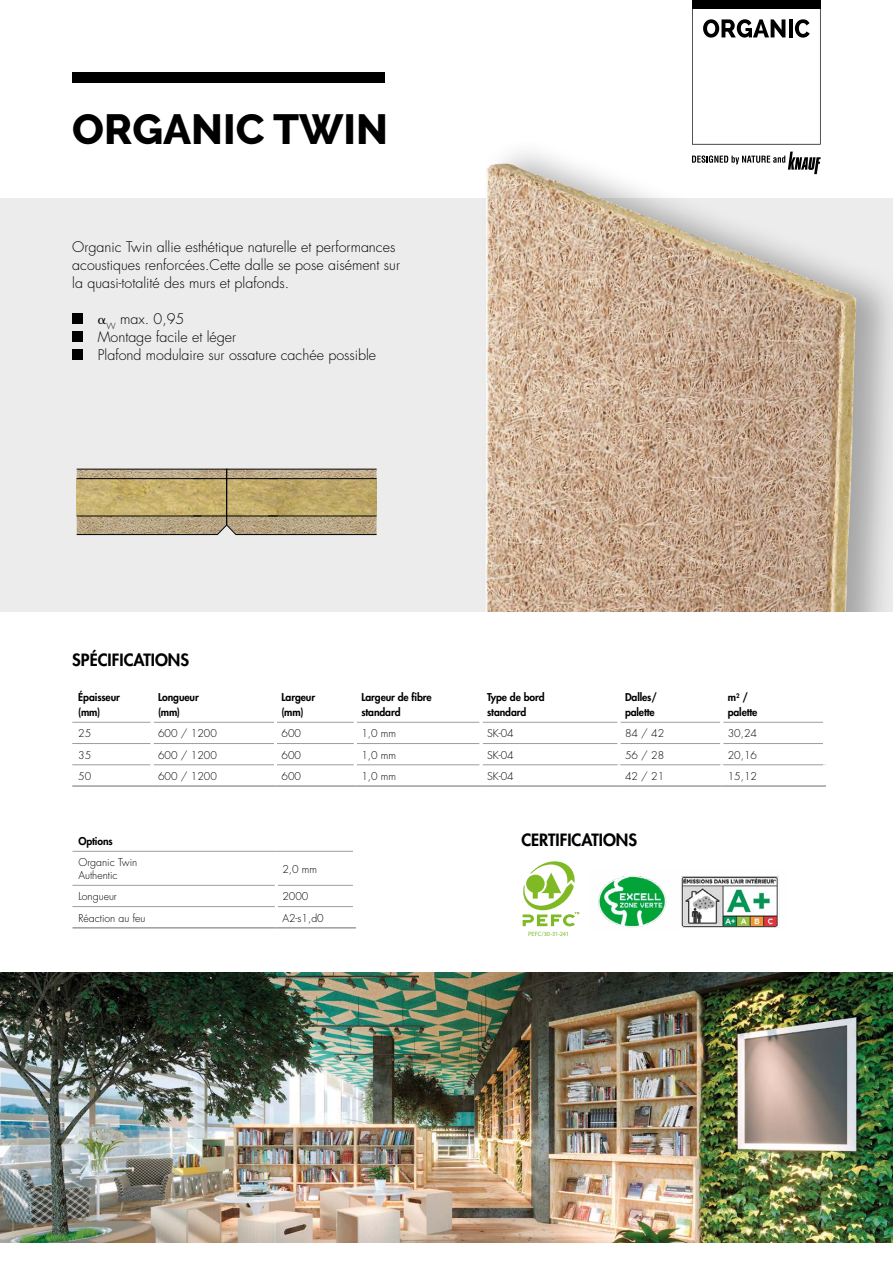
<style>
.page{position:relative;width:893px;height:1263px;background:#fff}
.page>*{position:absolute;margin:0;border:0;box-sizing:border-box;transform-origin:0 0}
.t1{font:800 42px "Raleway";color:#000}
.t2{font:800 16.5px "Futura Std";color:#000}
.t3{font:300 14.25px/18px "Futura Std";color:#000}
.t4{font:300 10.5px/12.6px "Futura Std";color:#000}
.t5{font:800 10.5px/15px "Futura Std";letter-spacing:-.01em;color:#000}
.t6{font:300 6.3px "M Arial";letter-spacing:-.005em;color:#7fba25}
.s1{font-family:"Universal Std Greekw Math Pi";font-weight:400}
</style>
<div class="page">
<div style="left:0;top:198px;width:893px;height:414px;background:#ececed"></div>
<div style="left:479px;top:136px;width:414px;height:549px;background:#000;opacity:.3"></div>
<img style="left:485px;top:164px;width:371px;height:448px">
<div style="left:0;top:612px;width:893px;height:209px;background:#fff"></div>
<img style="left:0;top:972px;width:893px;height:270px">
<div style="left:72px;top:314px;width:10px;height:10px;background:#000"></div>
<div style="left:72px;top:332px;width:10px;height:10px;background:#000"></div>
<div style="left:72px;top:350px;width:10px;height:10px;background:#000"></div>
<div style="left:72px;top:72px;width:313px;height:11px;background:#000"></div>
<div style="left:692px;top:0;width:129px;height:8px;background:#000"></div>
<svg style="left:692px;top:8px;width:129px;height:137px"></svg>
<svg style="left:692px;top:152px;width:129px;height:22px"></svg>
<img style="left:598px;top:876px;width:181px;height:52px">
<svg style="left:523px;top:861px;width:56px;height:65px"></svg>
<hr style="left:72px;top:885px;width:203px;height:1px;background:#9c9d9d">
<hr style="left:278px;top:885px;width:75px;height:1px;background:#9c9d9d">
<hr style="left:72px;top:906px;width:203px;height:1px;background:#9c9d9d">
<hr style="left:278px;top:906px;width:75px;height:1px;background:#9c9d9d">
<hr style="left:72px;top:851px;width:204px;height:1px;background:#9c9d9d">
<hr style="left:276px;top:851px;width:77px;height:1px;background:#9c9d9d">
<hr style="left:72px;top:927px;width:204px;height:1px;background:#9c9d9d">
<hr style="left:276px;top:927px;width:80px;height:1px;background:#9c9d9d">
<svg style="left:76px;top:468px;width:301px;height:67px;background:#b3a070"></svg>
<hr style="left:72px;top:722px;width:79px;height:1px;background:#9c9d9d">
<hr style="left:154px;top:722px;width:120px;height:1px;background:#9c9d9d">
<hr style="left:277px;top:722px;width:77px;height:1px;background:#9c9d9d">
<hr style="left:357px;top:722px;width:123px;height:1px;background:#9c9d9d">
<hr style="left:483px;top:722px;width:134px;height:1px;background:#9c9d9d">
<hr style="left:620px;top:722px;width:100px;height:1px;background:#9c9d9d">
<hr style="left:723px;top:722px;width:100px;height:1px;background:#9c9d9d">
<hr style="left:72px;top:743px;width:79px;height:1px;background:#9c9d9d">
<hr style="left:154px;top:743px;width:120px;height:1px;background:#9c9d9d">
<hr style="left:277px;top:743px;width:77px;height:1px;background:#9c9d9d">
<hr style="left:357px;top:743px;width:123px;height:1px;background:#9c9d9d">
<hr style="left:483px;top:743px;width:134px;height:1px;background:#9c9d9d">
<hr style="left:620px;top:743px;width:100px;height:1px;background:#9c9d9d">
<hr style="left:723px;top:743px;width:100px;height:1px;background:#9c9d9d">
<hr style="left:72px;top:764px;width:79px;height:1px;background:#9c9d9d">
<hr style="left:154px;top:764px;width:120px;height:1px;background:#9c9d9d">
<hr style="left:277px;top:764px;width:77px;height:1px;background:#9c9d9d">
<hr style="left:357px;top:764px;width:123px;height:1px;background:#9c9d9d">
<hr style="left:483px;top:764px;width:136px;height:1px;background:#9c9d9d">
<hr style="left:619px;top:764px;width:103px;height:1px;background:#9c9d9d">
<hr style="left:722px;top:764px;width:104px;height:1px;background:#9c9d9d">
<hr style="left:617px;top:743px;width:3px;height:22px;background:#fff">
<hr style="left:720px;top:743px;width:3px;height:22px;background:#fff">
<hr style="left:823px;top:743px;width:3px;height:22px;background:#fff">
<hr style="left:72px;top:785px;width:80px;height:2px;background:#9c9d9d">
<hr style="left:152px;top:785px;width:123px;height:2px;background:#9c9d9d">
<hr style="left:275px;top:785px;width:80px;height:2px;background:#9c9d9d">
<hr style="left:355px;top:785px;width:126px;height:2px;background:#9c9d9d">
<hr style="left:481px;top:785px;width:138px;height:2px;background:#9c9d9d">
<hr style="left:619px;top:785px;width:103px;height:2px;background:#9c9d9d">
<hr style="left:722px;top:785px;width:104px;height:2px;background:#9c9d9d">
<h1 class="t1" style="left:72px;top:105px;width:317px">ORGANIC TWIN</h1>
<p class="t3" style="left:72px;top:238px;width:329px">Organic Twin allie esthétique naturelle et performances acoustiques renforcées.Cette dalle se pose aisément sur la quasi-totalité des murs et plafonds.</p>
<p class="t3" style="left:98px;top:310px;width:280px"><span class="s1">α</span><sub>W</sub> max. 0,95<br>Montage facile et léger<br>Plafond modulaire sur ossature cachée possible</p>
<p class="t2" style="left:72px;top:649px;width:118px">SPÉCIFICATIONS</p>
<p class="t5" style="left:78px;top:690px;width:43px">Épaisseur (mm)</p>
<p class="t5" style="left:158px;top:690px;width:42px">Longueur (mm)</p>
<p class="t5" style="left:282px;top:690px;width:35px">Largeur (mm)</p>
<p class="t5" style="left:361px;top:690px;width:72px">Largeur de fibre standard</p>
<p class="t5" style="left:487px;top:690px;width:59px">Type de bord standard</p>
<p class="t5" style="left:625px;top:690px;width:34px">Dalles/ palette</p>
<p class="t5" style="left:728px;top:690px;width:31px">m<sup>2</sup> / palette</p>
<p class="t4" style="left:78px;top:727px;width:15px">25</p>
<p class="t4" style="left:158px;top:727px;width:60px">600 / 1200</p>
<p class="t4" style="left:281px;top:727px;width:21px">600</p>
<p class="t4" style="left:361px;top:727px;width:36px">1,0 mm</p>
<p class="t4" style="left:487px;top:727px;width:28px">SK-04</p>
<p class="t4" style="left:625px;top:727px;width:41px">84 / 42</p>
<p class="t4" style="left:728px;top:727px;width:31px">30,24</p>
<p class="t4" style="left:78px;top:749px;width:15px">35</p>
<p class="t4" style="left:158px;top:749px;width:60px">600 / 1200</p>
<p class="t4" style="left:281px;top:749px;width:21px">600</p>
<p class="t4" style="left:361px;top:749px;width:36px">1,0 mm</p>
<p class="t4" style="left:487px;top:749px;width:28px">SK-04</p>
<p class="t4" style="left:625px;top:749px;width:41px">56 / 28</p>
<p class="t4" style="left:728px;top:749px;width:31px">20,16</p>
<p class="t4" style="left:78px;top:770px;width:15px">50</p>
<p class="t4" style="left:158px;top:770px;width:60px">600 / 1200</p>
<p class="t4" style="left:281px;top:770px;width:21px">600</p>
<p class="t4" style="left:361px;top:770px;width:36px">1,0 mm</p>
<p class="t4" style="left:487px;top:770px;width:28px">SK-04</p>
<p class="t4" style="left:625px;top:770px;width:41px">42 / 21</p>
<p class="t4" style="left:728px;top:770px;width:31px">15,12</p>
<p class="t5" style="left:78px;top:834px;width:36px">Options</p>
<p class="t4" style="left:78px;top:856px;width:60px">Organic Twin<br>Authentic</p>
<p class="t4" style="left:282px;top:863px;width:36px">2,0 mm</p>
<p class="t4" style="left:78px;top:890px;width:40px">Longueur</p>
<p class="t4" style="left:282px;top:890px;width:28px">2000</p>
<p class="t4" style="left:78px;top:912px;width:69px">Réaction au feu</p>
<p class="t4" style="left:282px;top:912px;width:43px">A2-s1,d0</p>
<p class="t2" style="left:521px;top:829px;width:117px">CERTIFICATIONS</p>
<p class="t6" style="left:528px;top:930px;width:42px">PEFC/30-31-241</p>
</div>
